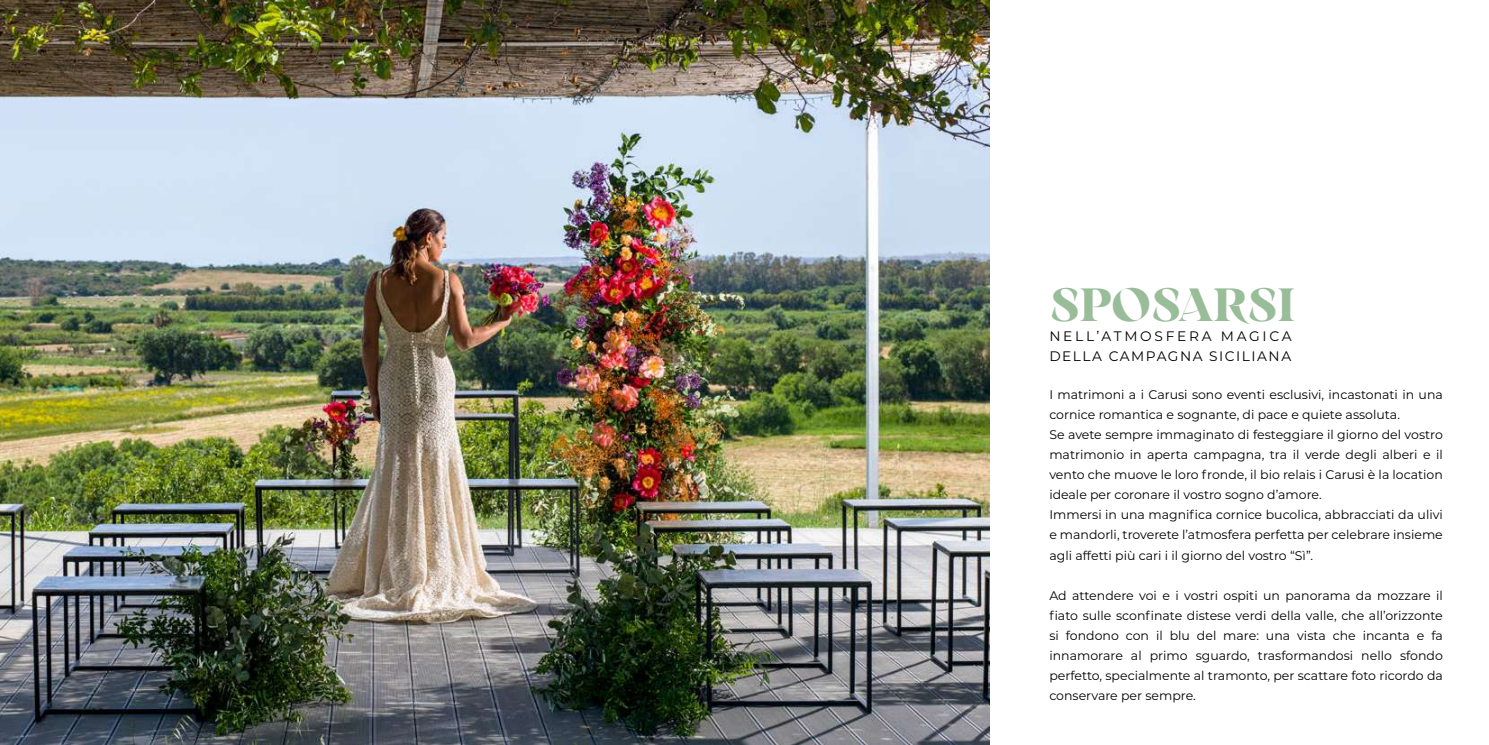
<style>
.page{position:relative;width:1489px;height:745px;background:#fff}
.page>*{position:absolute;margin:0;border:0;box-sizing:border-box;transform-origin:0 0}
.t1{font:700 46.25px "Arsenica Trial";color:#99bd99}
.t2{font:13.75px/20px "Montserrat";letter-spacing:.11em;color:#000}
.t3{font:12.5px/20px "Montserrat";color:#000}
</style>
<div class="page">
<img style="left:0;top:0;width:989px;height:744px">
<h1 class="t1" style="left:1049px;top:270px;width:247px">SPOSARSI</h1>
<p class="t2" style="left:1049px;top:325px;width:244px">NELL’ATMOSFERA MAGICA<br>DELLA CAMPAGNA SICILIANA</p>
<p class="t3" style="left:1049px;top:384px;width:395px">I matrimoni a i Carusi sono eventi esclusivi, incastonati in una cornice romantica e sognante, di pace e quiete assoluta.<br>Se avete sempre immaginato di festeggiare il giorno del vostro matrimonio in aperta campagna, tra il verde degli alberi e il vento che muove le loro fronde, il bio relais i Carusi è la location ideale per coronare il vostro sogno d’amore.<br>Immersi in una magnifica cornice bucolica, abbracciati da ulivi e mandorli, troverete l’atmosfera perfetta per celebrare insieme agli affetti più cari i il giorno del vostro “Sì”.</p>
<p class="t3" style="left:1049px;top:584px;width:395px;text-align:justify">Ad attendere voi e i vostri ospiti un panorama da mozzare il fiato sulle sconfinate distese verdi della valle, che all’orizzonte si fondono con il blu del mare: una vista che incanta e fa innamorare al primo sguardo, trasformandosi nello sfondo perfetto, specialmente al tramonto, per scattare foto ricordo da conservare per sempre.</p>
</div>
